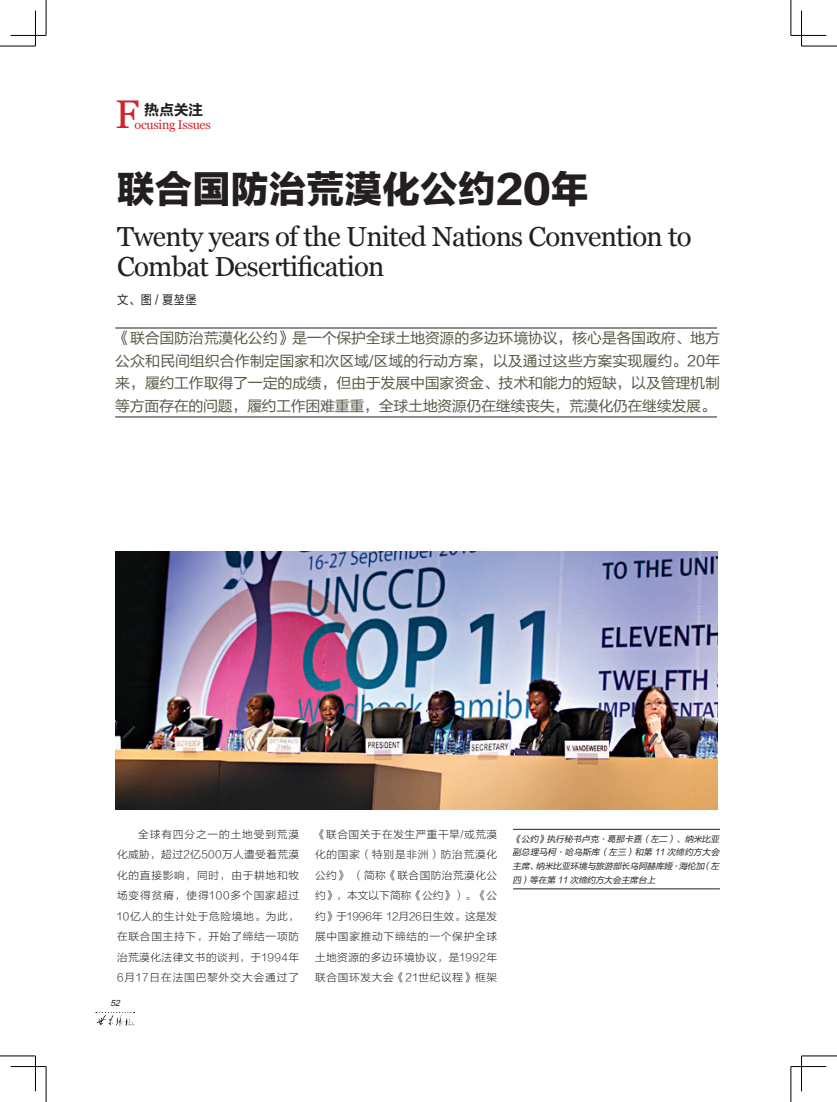
<style>
.page{position:relative;width:837px;height:1102px;background:#fff}
.page>*{position:absolute;margin:0;border:0;box-sizing:border-box;transform-origin:0 0}
.t1{font:40px "Georgia";color:#d1232a}
.t2{font:37.5px "FZLTTHK GBK1 0";letter-spacing:.01em;color:#231f20}
.t3{font:27.5px/30px "Georgia";letter-spacing:-.025em;color:#231f20}
.t4{font:15px "FZLTCHK GBK1 0";color:#231f20}
.t5{font:14.75px/22.5px "FZLTHJW GB1 0";letter-spacing:-.025em;color:#5a5948;text-align:justify}
.t6{font:12.5px "Georgia";letter-spacing:-.015em;color:#d1232a}
.t7{font:12.5px "FZLTHJW GB1 0";color:#231f20;scale:.9 1}
.t8{font:10.38px/20.5px "FZLTXHJW GB1 0";letter-spacing:.065em;color:#231f20;text-align:justify}
.t9{font:italic 8.62px/13.8px "FZLTHJW GB1 0";color:#231f20;text-align:justify}
.t10{font:italic 8.62px "Arial";color:#231f20}
.s1{font-family:"Sim Hei"}
</style>
<div class="page">
<svg style="left:96px;top:1012px;width:38px;height:8px"></svg>
<img style="left:115px;top:551px;width:601px;height:258px">
<hr style="left:115px;top:328px;width:601px;height:1px;background:#231f20">
<hr style="left:115px;top:417px;width:601px;height:1px;background:#231f20">
<hr style="left:513px;top:829px;width:206px;height:1px;background:#231f20">
<hr style="left:513px;top:889px;width:206px;height:1px;background:#231f20">
<hr style="left:0;top:46px;width:35px;height:1px;background:#000">
<hr style="left:801px;top:46px;width:35px;height:1px;background:#000">
<hr style="left:0;top:1056px;width:35px;height:1px;background:#000">
<hr style="left:801px;top:1056px;width:35px;height:1px;background:#000">
<hr style="left:46px;top:0;width:1px;height:35px;background:#000">
<hr style="left:46px;top:1067px;width:1px;height:35px;background:#000">
<hr style="left:790px;top:0;width:1px;height:35px;background:#000">
<hr style="left:790px;top:1067px;width:1px;height:35px;background:#000">
<hr style="left:11px;top:35px;width:35px;height:1px;background:#000">
<hr style="left:790px;top:35px;width:36px;height:1px;background:#000">
<hr style="left:11px;top:1066px;width:35px;height:1px;background:#000">
<hr style="left:790px;top:1066px;width:36px;height:1px;background:#000">
<hr style="left:35px;top:11px;width:1px;height:35px;background:#000">
<hr style="left:35px;top:1056px;width:1px;height:35px;background:#000">
<hr style="left:801px;top:11px;width:1px;height:35px;background:#000">
<hr style="left:801px;top:1056px;width:1px;height:35px;background:#000">
<p class="t1" style="left:115px;top:92px;width:25px">F</p>
<p class="t4" style="left:144px;top:102px;width:60px">热点关注</p>
<p class="t6" style="left:134px;top:118px;width:78px">ocusing Issues</p>
<p class="t2" style="left:117px;top:169px;width:473px">联合国防治荒漠化公约20年</p>
<p class="t3" style="left:117px;top:221px;width:576px">Twenty years of the United Nations Convention to<br>Combat Desertification</p>
<p class="t7" style="left:117px;top:293px;width:90px">文、图 / 夏<span class="s1">堃</span>堡</p>
<p class="t5" style="left:115px;top:327px;width:606px">《联合国防治荒漠化公约》是一个保护全球土地资源的多边环境协议，核心是各国政府、地方公众和民间组织合作制定国家和次区域/区域的行动方案，以及通过这些方案实现履约。20年来，履约工作取得了一定的成绩，但由于发展中国家资金、技术和能力的短缺，以及管理机制等方面存在的问题，履约工作困难重重，全球土地资源仍在继续丧失，荒漠化仍在继续发展。</p>
<p class="t8" style="left:117px;top:824px;width:183px;text-indent:21px">全球有四分之一的土地受到荒漠化威胁，超过2亿500万人遭受着荒漠化的直接影响，同时，由于耕地和牧场变得贫瘠，使得100多个国家超过10亿人的生计处于危险境地。为此，在联合国主持下，开始了缔结一项防治荒漠化法律文书的谈判，于1994年6月17日在法国巴黎外交大会通过了</p>
<p class="t8" style="left:315px;top:824px;width:183px">《联合国关于在发生严重干旱/或荒漠化的国家（特别是非洲）防治荒漠化公约》 （简称《联合国防治荒漠化公约》，本文以下简称《公约》）。《公约》于1996年 12月26日生效。这是发展中国家推动下缔结的一个保护全球土地资源的多边环境协议，是1992年联合国环发大会《21世纪议程》框架</p>
<p class="t10" style="left:110px;top:998px;width:13px">52</p>
<p class="t9" style="left:512px;top:832px;width:210px">《公约》执行秘书卢克·葛那卡嘉（左二）、纳米比亚副总理马柯·哈乌斯库（左三）和第 11 次缔约方大会主席、纳米比亚环境与旅游部长乌阿赫库娅·海伦加（左四）等在第 11 次缔约方大会主席台上</p>
</div>
